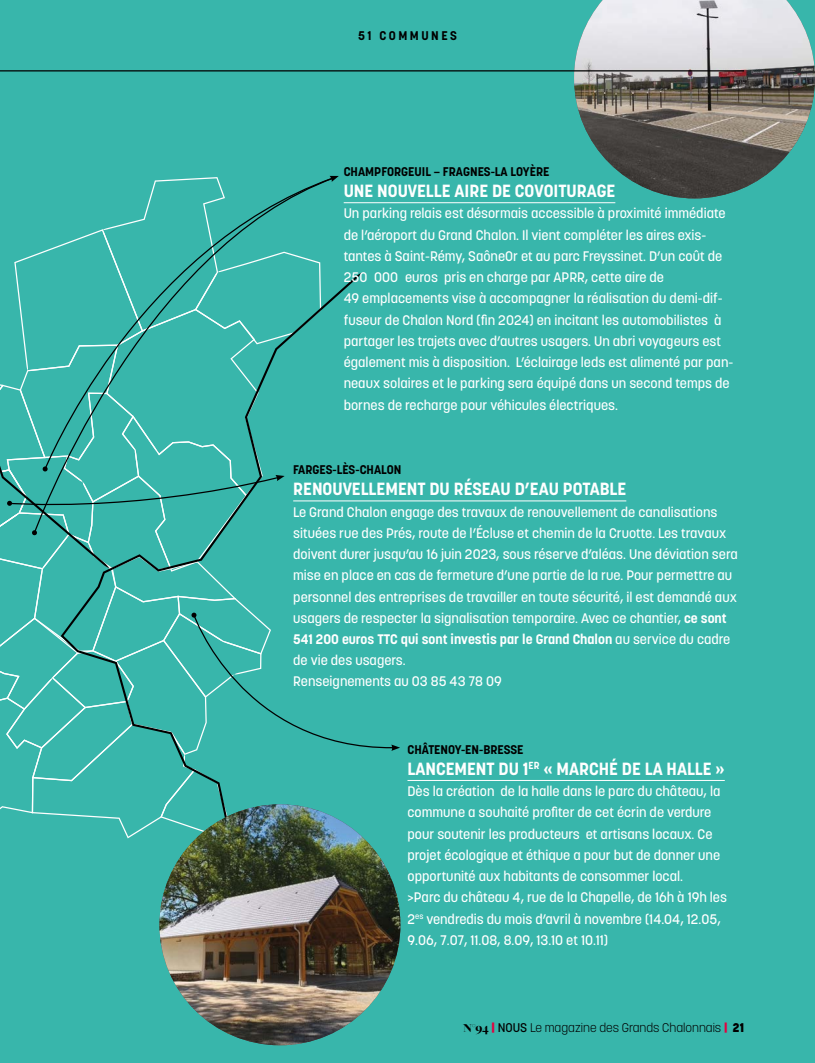
<style>
.page{position:relative;width:815px;height:1063px;background:#38b6ab}
.page>*{position:absolute;margin:0;border:0;box-sizing:border-box;transform-origin:0 0}
.t1{font:700 17.5px "Korolev";color:#fff}
.t2{font:500 13.75px/21.2px "Korolev";color:#fff}
.t3{font:700 12.5px "Korolev";color:#000}
.t4{font:300 12.5px "Korolev";color:#000}
.t5{font:700 12.5px "Korolev";letter-spacing:.2em;color:#000}
.s1{font-weight:700}
.s2{font-family:"Freight Big Pro";font-weight:900}
.s3{font-weight:800;color:#e4003f}
.s4{font-weight:500}
.s5{font-weight:800}
</style>
<div class="page">
<hr style="left:293px;top:501px;width:333px;height:1px;background:#fff">
<hr style="left:344px;top:202px;width:271px;height:1px;background:#fff">
<hr style="left:407px;top:780px;width:318px;height:1px;background:#fff">
<img style="left:574px;top:0;width:241px;height:198px">
<img style="left:159px;top:804px;width:241px;height:241px;border-radius:120px">
<hr style="left:0;top:70px;width:744px;height:1px;background:#000">
<svg style="left:0;top:176px;width:400px;height:667px"></svg>
<p class="t5" style="left:358px;top:28px;width:100px">51 COMMUNES</p>
<p class="t3" style="left:344px;top:164px;width:207px">CHAMPFORGEUIL – FRAGNES-LA LOYÈRE</p>
<p class="t1" style="left:344px;top:180px;width:273px">UNE NOUVELLE AIRE DE COVOITURAGE</p>
<p class="t2" style="left:344px;top:203px;width:391px">Un parking relais est désormais accessible à proximité immédiate de l’aéroport du Grand Chalon. Il vient compléter les aires exis&shy;tantes à Saint-Rémy, SaôneOr et au parc Freyssinet. D’un coût de 250 000 euros pris en charge par APRR, cette aire de<br>49 emplacements vise à accompagner la réalisation du demi-dif&shy;fuseur de Chalon Nord (fin 2024) en incitant les automobilistes à partager les trajets avec d’autres usagers. Un abri voyageurs est également mis à disposition. L’éclairage leds est alimenté par pan&shy;neaux solaires et le parking sera équipé dans un second temps de bornes de recharge pour véhicules électriques.</p>
<p class="t3" style="left:293px;top:462px;width:110px">FARGES-LÈS-CHALON</p>
<p class="t1" style="left:293px;top:478px;width:335px">RENOUVELLEMENT DU RÉSEAU D’EAU POTABLE</p>
<p class="t2" style="left:293px;top:501px;width:446px">Le Grand Chalon engage des travaux de renouvellement de canalisations situées rue des Prés, route de l’Écluse et chemin de la Cruotte. Les travaux doivent durer jusqu’au 16 juin 2023, sous réserve d’aléas. Une déviation sera mise en place en cas de fermeture d’une partie de la rue. Pour permettre au personnel des entreprises de travailler en toute sécurité, il est demandé aux usagers de respecter la signalisation temporaire. Avec ce chantier, <span class="s1">ce sont 541 200 euros TTC qui sont investis par le Grand Chalon</span> au service du cadre de vie des usagers.<br>Renseignements au 03 85 43 78 09</p>
<p class="t3" style="left:407px;top:741px;width:118px">CHÂTENOY-EN-BRESSE</p>
<p class="t1" style="left:407px;top:758px;width:319px">LANCEMENT DU 1<sup>ER</sup> « MARCHÉ DE LA HALLE »</p>
<p class="t2" style="left:407px;top:781px;width:321px">Dès la création de la halle dans le parc du château, la commune a souhaité profiter de cet écrin de verdure pour soutenir les producteurs et artisans locaux. Ce projet écologique et éthique a pour but de donner une opportunité aux habitants de consommer local.<br>&gt;Parc du château 4, rue de la Chapelle, de 16h à 19h les 2<sup>es</sup> vendredis du mois d’avril à novembre (14.04, 12.05, 9.06, 7.07, 11.08, 8.09, 13.10 et 10.11)</p>
<p class="t4" style="left:463px;top:1020px;width:283px"><span class="s2">N°94</span> <span class="s3">|</span> <span class="s4">NOUS</span> Le magazine des Grands Chalonnais <span class="s3">|</span> <span class="s5">21</span></p>
</div>
